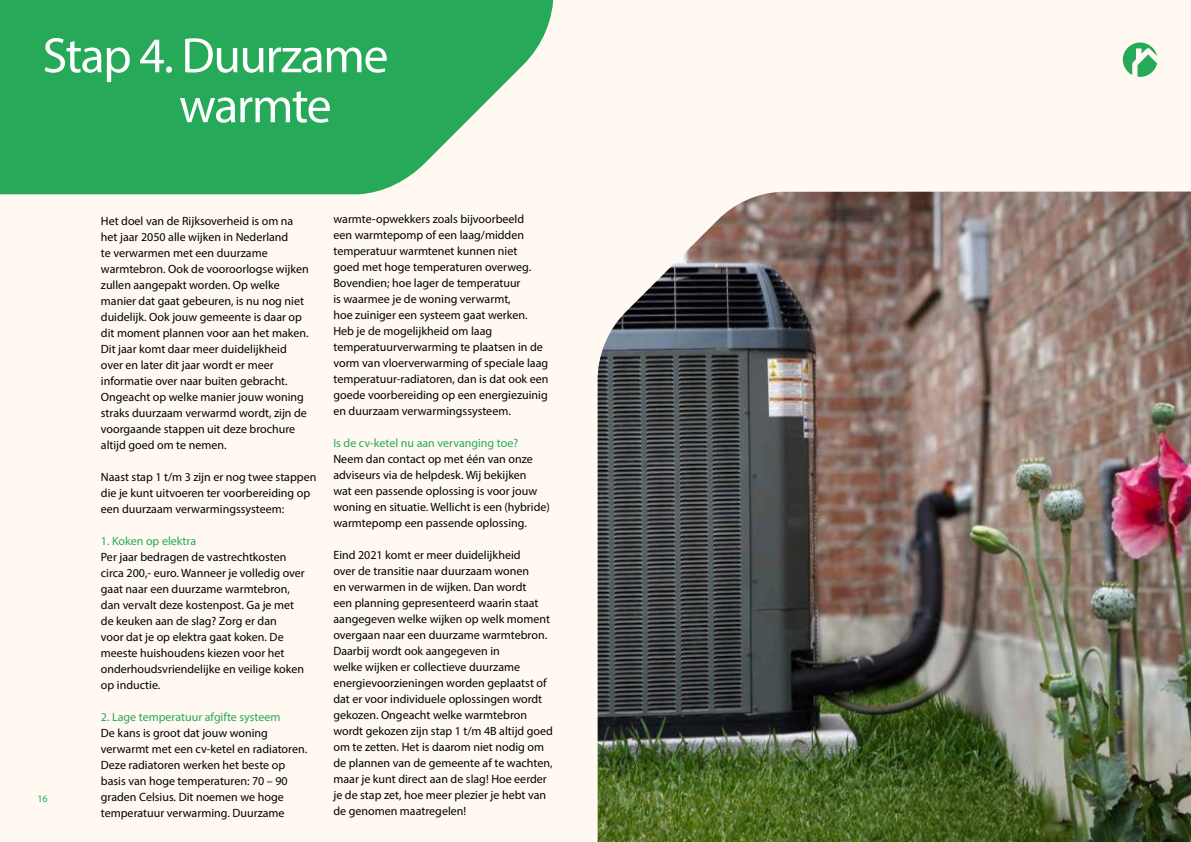
<style>
.page{position:relative;width:1191px;height:842px;background:#fff9f2}
.page>*{position:absolute;margin:0;border:0;box-sizing:border-box;transform-origin:0 0}
.t1{font:50px/50px "Myriad Pro";letter-spacing:-.03em;color:#fff}
.t2{font:12px/16px "Myriad Pro";color:#000}
.t3{font:12px "Myriad Pro";color:#26a958}
.t4{font:10px "Myriad Pro";color:#26a958}
</style>
<div class="page">
<svg style="left:1122px;top:42px;width:35px;height:35px"></svg>
<img style="left:597px;top:192px;width:594px;height:650px">
<svg style="left:0;top:0;width:553px;height:194px;background:#40b26a"></svg>
<h1 class="t1" style="left:179px;top:30px;width:211px;text-indent:-136px">Stap 4. Duurzame warmte</h1>
<p class="t4" style="left:38px;top:792px;width:11px">16</p>
<p class="t2" style="left:101px;top:213px;width:209px">Het doel van de Rijksoverheid is om na het jaar 2050 alle wijken in Nederland<br>te verwarmen met een duurzame warmtebron. Ook de vooroorlogse wijken zullen aangepakt worden. Op welke manier dat gaat gebeuren, is nu nog niet duidelijk. Ook jouw gemeente is daar op dit moment plannen voor aan het maken.<br>Dit jaar komt daar meer duidelijkheid over en later dit jaar wordt er meer informatie over naar buiten gebracht.<br>Ongeacht op welke manier jouw woning straks duurzaam verwarmd wordt, zijn de voorgaande stappen uit deze brochure altijd goed om te nemen.</p>
<p class="t2" style="left:101px;top:469px;width:217px">Naast stap 1 t/m 3 zijn er nog twee stappen die je kunt uitvoeren ter voorbereiding op een duurzaam verwarmingssysteem:</p>
<p class="t3" style="left:101px;top:533px;width:97px">1. Koken op elektra</p>
<p class="t2" style="left:101px;top:549px;width:205px">Per jaar bedragen de vastrechtkosten circa 200,- euro. Wanneer je volledig over gaat naar een duurzame warmtebron, dan vervalt deze kostenpost. Ga je met de keuken aan de slag? Zorg er dan<br>voor dat je op elektra gaat koken. De meeste huishoudens kiezen voor het onderhoudsvriendelijke en veilige koken op inductie.</p>
<p class="t3" style="left:101px;top:709px;width:181px">2. Lage temperatuur afgifte systeem</p>
<p class="t2" style="left:101px;top:725px;width:208px">De kans is groot dat jouw woning verwarmt met een cv-ketel en radiatoren.<br>Deze radiatoren werken het beste op basis van hoge temperaturen: 70 – 90 graden Celsius. Dit noemen we hoge temperatuur verwarming. Duurzame</p>
<p class="t2" style="left:333px;top:211px;width:216px">warmte-opwekkers zoals bijvoorbeeld<br>een warmtepomp of een laag/midden temperatuur warmtenet kunnen niet<br>goed met hoge temperaturen overweg.<br>Bovendien; hoe lager de temperatuur<br>is waarmee je de woning verwarmt,<br>hoe zuiniger een systeem gaat werken.<br>Heb je de mogelijkheid om laag temperatuurverwarming te plaatsen in de vorm van vloerverwarming of speciale laag temperatuur-radiatoren, dan is dat ook een goede voorbereiding op een energiezuinig en duurzaam verwarmingssysteem.</p>
<p class="t3" style="left:333px;top:436px;width:186px">Is de cv-ketel nu aan vervanging toe?</p>
<p class="t2" style="left:333px;top:451px;width:218px">Neem dan contact op met één van onze adviseurs via de helpdesk. Wij bekijken<br>wat een passende oplossing is voor jouw woning en situatie. Wellicht is een (hybride) warmtepomp een passende oplossing.</p>
<p class="t2" style="left:333px;top:547px;width:221px">Eind 2021 komt er meer duidelijkheid<br>over de transitie naar duurzaam wonen<br>en verwarmen in de wijken. Dan wordt<br>een planning gepresenteerd waarin staat aangegeven welke wijken op welk moment overgaan naar een duurzame warmtebron.<br>Daarbij wordt ook aangegeven in<br>welke wijken er collectieve duurzame energievoorzieningen worden geplaatst of dat er voor individuele oplossingen wordt gekozen. Ongeacht welke warmtebron wordt gekozen zijn stap 1 t/m 4B altijd goed om te zetten. Het is daarom niet nodig om de plannen van de gemeente af te wachten, maar je kunt direct aan de slag! Hoe eerder je de stap zet, hoe meer plezier je hebt van de genomen maatregelen!</p>
</div>
